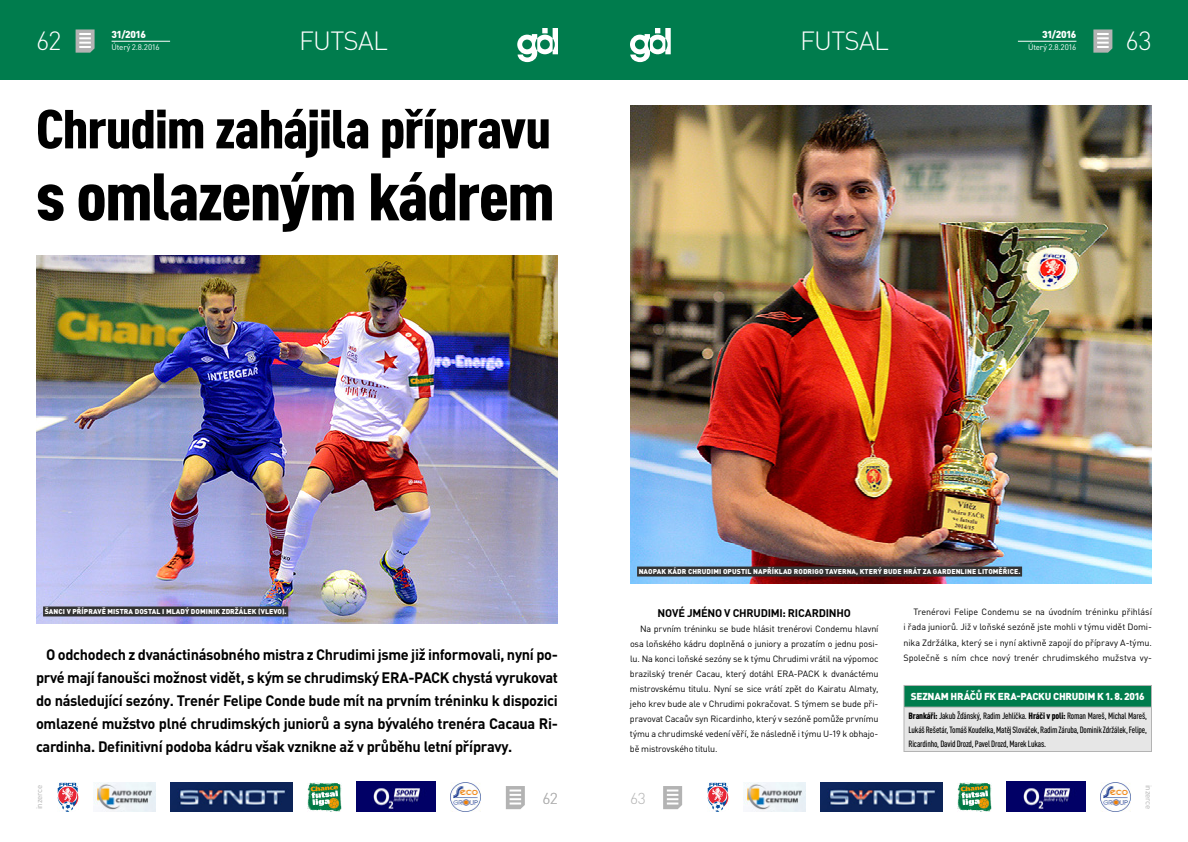
<style>
.page{position:relative;width:1188px;height:842px;background:#fff}
.page>*{position:absolute;margin:0;border:0;box-sizing:border-box;transform-origin:0 0}
.t1{font:900 condensed 66px "DIN Pro";letter-spacing:-.025em;color:#000;scale:1.1 1}
.t2{font:900 condensed 54px "DIN Pro";letter-spacing:-.025em;color:#000;scale:1.1 1}
.t3{font:300 26px "DIN Pro";letter-spacing:-.03em;color:#fff}
.t4{font:300 15.6px "DIN Pro";color:#b3b3b3}
.t5{font:700 15px/23px "DIN Pro";letter-spacing:-.02em;color:#000;text-align:justify}
.t6{font:700 11px "DIN Pro";letter-spacing:-.02em;color:#000}
.t7{font:900 10px "DIN Pro";letter-spacing:-.025em;color:#fff}
.t8{font:9px/15px "DIN Pro";letter-spacing:-.01em;color:#000;text-align:justify}
.t9{font:500 condensed 9px/14px "DIN Pro";letter-spacing:-.02em;color:#000;text-align:justify}
.t10{font:8px "DIN Pro";letter-spacing:-.025em;color:#fff}
.t11{font:8px "DIN Pro";letter-spacing:-.025em;color:#b3b3b3}
.t12{font:900 7px "DIN Pro";letter-spacing:.01em;color:#fff}
.s1{font-weight:900}
</style>
<div class="page">
<div style="left:594px;top:0;width:594px;height:80px;background:#007c4d"></div>
<div style="left:0;top:0;width:594px;height:80px;background:#007c4d"></div>
<svg style="left:630px;top:28px;width:41px;height:34px"></svg>
<svg style="left:1093px;top:29px;width:19px;height:24px"></svg>
<svg style="left:517px;top:28px;width:41px;height:34px"></svg>
<svg style="left:76px;top:29px;width:19px;height:24px"></svg>
<svg style="left:663px;top:786px;width:19px;height:23px"></svg>
<svg style="left:506px;top:786px;width:19px;height:23px"></svg>
<img style="left:57px;top:782px;width:21px;height:30px">
<img style="left:93px;top:782px;width:62px;height:30px">
<img style="left:708px;top:782px;width:21px;height:30px">
<img style="left:307px;top:782px;width:34px;height:30px">
<img style="left:958px;top:782px;width:34px;height:30px">
<img style="left:170px;top:782px;width:122px;height:30px">
<img style="left:744px;top:782px;width:62px;height:30px">
<img style="left:821px;top:782px;width:122px;height:30px">
<img style="left:356px;top:782px;width:79px;height:30px">
<img style="left:1007px;top:782px;width:79px;height:30px">
<img style="left:450px;top:782px;width:30px;height:30px">
<img style="left:1101px;top:782px;width:30px;height:30px">
<hr style="left:1018px;top:41px;width:58px;height:1px;background:#fff">
<hr style="left:112px;top:41px;width:58px;height:1px;background:#fff">
<img style="left:36px;top:255px;width:522px;height:369px">
<div style="left:43px;top:606px;width:245px;height:10px;background:#333"></div>
<img style="left:630px;top:105px;width:522px;height:479px">
<div style="left:637px;top:567px;width:385px;height:10px;background:#333"></div>
<div style="left:904px;top:685px;width:248px;height:22px;background:#007c4d"></div>
<div style="left:904px;top:707px;width:248px;height:44px;background:#e6e6e6"></div>
<hr style="left:904px;top:685px;width:248px;height:1px;background:#b3b3b3">
<svg style="left:904px;top:686px;width:1px;height:21px"></svg>
<svg style="left:1151px;top:686px;width:1px;height:21px"></svg>
<hr style="left:904px;top:707px;width:1px;height:44px;background:#b3b3b3">
<hr style="left:1151px;top:707px;width:1px;height:44px;background:#b3b3b3">
<hr style="left:904px;top:751px;width:248px;height:1px;background:#b3b3b3">
<hr style="left:904px;top:707px;width:247px;height:1px;background:#b3b3b3">
<p class="t7" style="left:112px;top:28px;width:36px">31/2016</p>
<p class="t7" style="left:1042px;top:28px;width:36px">31/2016</p>
<h3 class="t3" style="left:36px;top:23px;width:27px">62</h3>
<h3 class="t3" style="left:1126px;top:23px;width:28px">63</h3>
<h3 class="t3" style="left:299px;top:23px;width:90px">FUTSAL</h3>
<h3 class="t3" style="left:800px;top:23px;width:90px">FUTSAL</h3>
<p class="t10" style="left:112px;top:42px;width:50px">Úterý 2.8.2016</p>
<p class="t10" style="left:1028px;top:42px;width:50px">Úterý 2.8.2016</p>
<h2 class="t2" style="left:36px;top:96px;width:470px">Chrudim zahájila přípravu</h2>
<h1 class="t1" style="left:36px;top:156px;width:473px">s omlazeným kádrem</h1>
<p class="t12" style="left:639px;top:567px;width:383px">NAOPAK KÁDR CHRUDIMI OPUSTIL NAPŘÍKLAD RODRIGO TAVERNA, KTERÝ BUDE HRÁT ZA GARDENLINE LITOMĚŘICE.</p>
<p class="t12" style="left:45px;top:607px;width:244px">ŠANCI V PŘÍPRAVĚ MISTRA DOSTAL I MLADÝ DOMINIK ZDRŽÁLEK (VLEVO).</p>
<p class="t6" style="left:658px;top:606px;width:195px">NOVÉ JMÉNO V CHRUDIMI: RICARDINHO</p>
<p class="t8" style="left:630px;top:621px;width:250px;text-indent:10px">Na prvním tréninku se bude hlásit trenérovi Condemu hlavní osa loňského kádru doplněná o juniory a prozatím o jednu posi&shy;lu. Na konci loňské sezóny se k týmu Chrudimi vrátil na výpomoc brazilský trenér Cacau, který dotáhl ERA-PACK k dvanáctému mistrovskému titulu. Nyní se sice vrátí zpět do Kairatu Almaty, jeho krev bude ale v Chrudimi pokračovat. S týmem se bude při&shy;pravovat Cacaův syn Ricardinho, který v sezóně pomůže prvnímu týmu a chrudimské vedení věří, že následně i týmu U-19 k obhajo&shy;bě mistrovského titulu.</p>
<p class="t5" style="left:36px;top:642px;width:524px;text-indent:10px">O odchodech z dvanáctinásobného mistra z Chrudimi jsme již informovali, nyní po&shy;prvé mají fanoušci možnost vidět, s kým se chrudimský ERA-PACK chystá vyrukovat do následující sezóny. Trenér Felipe Conde bude mít na prvním tréninku k dispozici omlazené mužstvo plné chrudimských juniorů a syna bývalého trenéra Cacaua Ri&shy;cardinha. Definitivní podoba kádru však vznikne až v průběhu letní přípravy.</p>
<p class="t8" style="left:903px;top:604px;width:250px;text-indent:10px">Trenérovi Felipe Condemu se na úvodním tréninku přihlásí i řada juniorů. Již v loňské sezóně jste mohli v týmu vidět Domi&shy;nika Zdržálka, který se i nyní aktivně zapojí do přípravy A-týmu.<br>Společně s ním chce nový trenér chrudimského mužstva vy-</p>
<p class="t7" style="left:911px;top:690px;width:236px">SEZNAM HRÁČŮ FK ERA-PACKU CHRUDIM K 1. 8. 2016</p>
<p class="t9" style="left:908px;top:708px;width:240px"><span class="s1">Brankáři:</span> Jakub Žďánský, Radim Jehlička. <span class="s1">Hráči v poli:</span> Roman Mareš, Michal Mareš, Lukáš Rešetár, Tomáš Koudelka, Matěj Slováček, Radim Záruba, Dominik Zdržálek, Felipe, Ricardinho, David Drozd, Pavel Drozd, Marek Lukas.</p>
<p class="t11" style="left:34px;top:809px;width:26px;rotate:-90deg">inzerce</p>
<p class="t11" style="left:1154px;top:785px;width:26px;rotate:90deg">inzerce</p>
<h3 class="t4" style="left:543px;top:787px;width:17px">62</h3>
<h3 class="t4" style="left:630px;top:787px;width:17px">63</h3>
</div>
